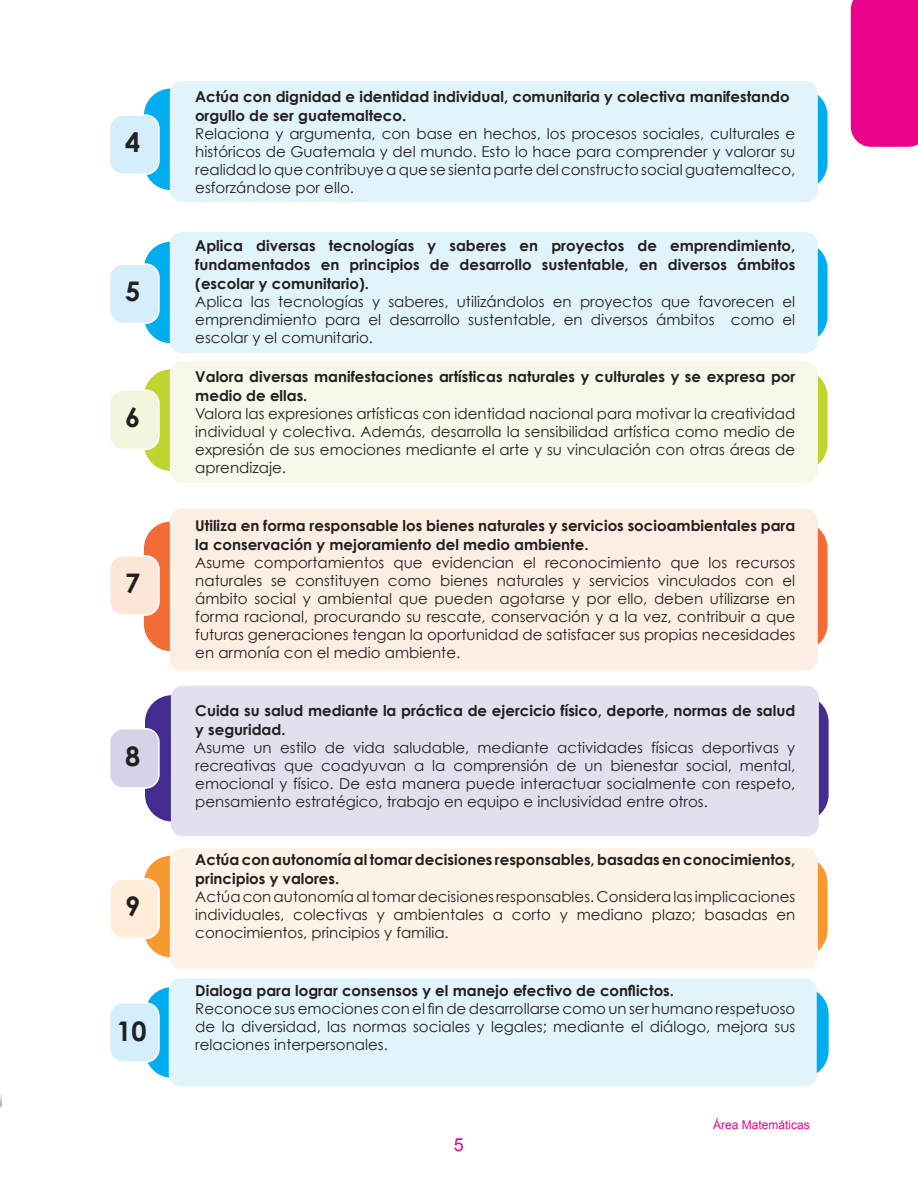
<style>
.page{position:relative;width:918px;height:1188px;background:#fff}
.page>*{position:absolute;margin:0;border:0;box-sizing:border-box;transform-origin:0 0}
.t1{font:700 27px "Century Gothic";color:#231f20}
.t2{font:18px "Arial";color:#ed028c}
.t3{font:15px/18px "Century Gothic";color:#231f20;text-align:justify}
.t4{font:700 15px/19.2px "Century Gothic";color:#231f20}
.t5{font:12px "Arial";color:#ed028c}
</style>
<div class="page">
<div style="left:851px;top:0;width:67px;height:147px;background:#ed028c"></div>
<img style="left:0;top:1095px;width:1px;height:12px">
<div style="left:145px;top:987px;width:684px;height:91px;background:#00aeef;border-radius:27px"></div>
<div style="left:169px;top:978px;width:648px;height:108px;background:#e1f4fc;border-radius:12px"></div>
<div style="left:144px;top:856px;width:684px;height:101px;background:#f8992f;border-radius:27px"></div>
<div style="left:170px;top:848px;width:648px;height:121px;background:#fef3e6;border-radius:12px"></div>
<div style="left:145px;top:695px;width:684px;height:127px;background:#442d8e;border-radius:27px"></div>
<div style="left:171px;top:686px;width:648px;height:150px;background:#e3dfee;border-radius:12px"></div>
<div style="left:144px;top:522px;width:684px;height:129px;background:#f26c37;border-radius:27px"></div>
<div style="left:170px;top:509px;width:648px;height:162px;background:#fdeee3;border-radius:12px"></div>
<div style="left:144px;top:369px;width:684px;height:102px;background:#c0d42f;border-radius:27px"></div>
<div style="left:170px;top:362px;width:648px;height:121px;background:#f6f9e9;border-radius:12px"></div>
<div style="left:144px;top:242px;width:684px;height:101px;background:#00aeef;border-radius:27px"></div>
<div style="left:170px;top:232px;width:648px;height:121px;background:#e1f4fc;border-radius:12px"></div>
<div style="left:144px;top:89px;width:684px;height:101px;background:#00aeef;border-radius:27px"></div>
<div style="left:170px;top:81px;width:648px;height:121px;background:#e1f4fc;border-radius:12px"></div>
<div style="left:110px;top:115px;width:49px;height:59px;background:#d4effb;border-radius:14px"></div>
<div style="left:109px;top:114px;width:51px;height:61px;border:2px solid #fff;border-radius:14px"></div>
<div style="left:110px;top:264px;width:49px;height:59px;background:#d4effb;border-radius:14px"></div>
<div style="left:109px;top:263px;width:51px;height:61px;border:2px solid #fff;border-radius:14px"></div>
<div style="left:110px;top:390px;width:49px;height:59px;background:#f3f6de;border-radius:14px"></div>
<div style="left:109px;top:389px;width:51px;height:61px;border:2px solid #fff;border-radius:14px"></div>
<div style="left:110px;top:556px;width:49px;height:59px;background:#fee6d6;border-radius:14px"></div>
<div style="left:109px;top:555px;width:51px;height:61px;border:2px solid #fff;border-radius:14px"></div>
<div style="left:110px;top:729px;width:49px;height:59px;background:#d7d2e8;border-radius:14px"></div>
<div style="left:109px;top:728px;width:51px;height:61px;border:2px solid #fff;border-radius:14px"></div>
<div style="left:110px;top:879px;width:49px;height:59px;background:#feedd9;border-radius:14px"></div>
<div style="left:109px;top:878px;width:51px;height:61px;border:1px solid #fff;border-radius:14px"></div>
<div style="left:110px;top:879px;width:49px;height:59px;border:1px solid #fff;border-radius:13px"></div>
<div style="left:110px;top:1003px;width:49px;height:59px;background:#d4effb;border-radius:14px"></div>
<div style="left:109px;top:1002px;width:51px;height:61px;border:2px solid #fff;border-radius:14px"></div>
<p class="t1" style="left:125px;top:125px;width:17px">4</p>
<p class="t1" style="left:125px;top:274px;width:17px">5</p>
<p class="t1" style="left:125px;top:400px;width:17px">6</p>
<p class="t1" style="left:125px;top:566px;width:17px">7</p>
<p class="t1" style="left:125px;top:739px;width:17px">8</p>
<p class="t1" style="left:125px;top:889px;width:17px">9</p>
<p class="t1" style="left:116px;top:1014px;width:32px">10</p>
<p class="t4" style="left:195px;top:87px;width:596px">Actúa con dignidad e identidad individual, comunitaria y colectiva manifestando</p>
<p class="t4" style="left:195px;top:106px;width:213px">orgullo de ser guatemalteco.</p>
<p class="t3" style="left:195px;top:125px;width:602px">Relaciona y argumenta, con base en hechos, los procesos sociales, culturales e históricos de Guatemala y del mundo. Esto lo hace para comprender y valorar su realidad lo que contribuye a que se sienta parte del constructo social guatemalteco, esforzándose por ello.</p>
<p class="t4" style="left:195px;top:235px;width:602px;text-align:justify">Aplica diversas tecnologías y saberes en proyectos de emprendimiento, fundamentados en principios de desarrollo sustentable, en diversos ámbitos (escolar y comunitario).</p>
<p class="t3" style="left:195px;top:293px;width:601px">Aplica las tecnologías y saberes, utilizándolos en proyectos que favorecen el emprendimiento para el desarrollo sustentable, en diversos ámbitos como el escolar y el comunitario.</p>
<p class="t4" style="left:195px;top:366px;width:601px">Valora diversas manifestaciones artísticas naturales y culturales y se expresa por medio de ellas.</p>
<p class="t3" style="left:195px;top:404px;width:602px">Valora las expresiones artísticas con identidad nacional para motivar la creatividad individual y colectiva. Además, desarrolla la sensibilidad artística como medio de expresión de sus emociones mediante el arte y su vinculación con otras áreas de aprendizaje.</p>
<p class="t4" style="left:195px;top:515px;width:601px">Utiliza en forma responsable los bienes naturales y servicios socioambientales para la conservación y mejoramiento del medio ambiente.</p>
<p class="t3" style="left:195px;top:553px;width:602px">Asume comportamientos que evidencian el reconocimiento que los recursos naturales se constituyen como bienes naturales y servicios vinculados con el ámbito social y ambiental que pueden agotarse y por ello, deben utilizarse en forma racional, procurando su rescate, conservación y a la vez, contribuir a que futuras generaciones tengan la oportunidad de satisfacer sus propias necesidades en armonía con el medio ambiente.</p>
<p class="t4" style="left:195px;top:700px;width:602px">Cuida su salud mediante la práctica de ejercicio físico, deporte, normas de salud y seguridad.</p>
<p class="t3" style="left:195px;top:738px;width:602px">Asume un estilo de vida saludable, mediante actividades físicas deportivas y recreativas que coadyuvan a la comprensión de un bienestar social, mental, emocional y físico. De esta manera puede interactuar socialmente con respeto, pensamiento estratégico, trabajo en equipo e inclusividad entre otros.</p>
<p class="t4" style="left:195px;top:849px;width:602px">Actúa con autonomía al tomar decisiones responsables, basadas en conocimientos, principios y valores.</p>
<p class="t3" style="left:195px;top:887px;width:602px">Actúa con autonomía al tomar decisiones responsables. Considera las implicaciones individuales, colectivas y ambientales a corto y mediano plazo; basadas en conocimientos, principios y familia.</p>
<p class="t4" style="left:195px;top:980px;width:480px">Dialoga para lograr consensos y el manejo efectivo de conflictos.</p>
<p class="t3" style="left:195px;top:999px;width:602px">Reconoce sus emociones con el fin de desarrollarse como un ser humano respetuoso de la diversidad, las normas sociales y legales; mediante el diálogo, mejora sus relaciones interpersonales.</p>
<p class="t2" style="left:454px;top:1133px;width:12px">5</p>
<p class="t5" style="left:713px;top:1117px;width:98px">Área Matemáticas</p>
</div>
